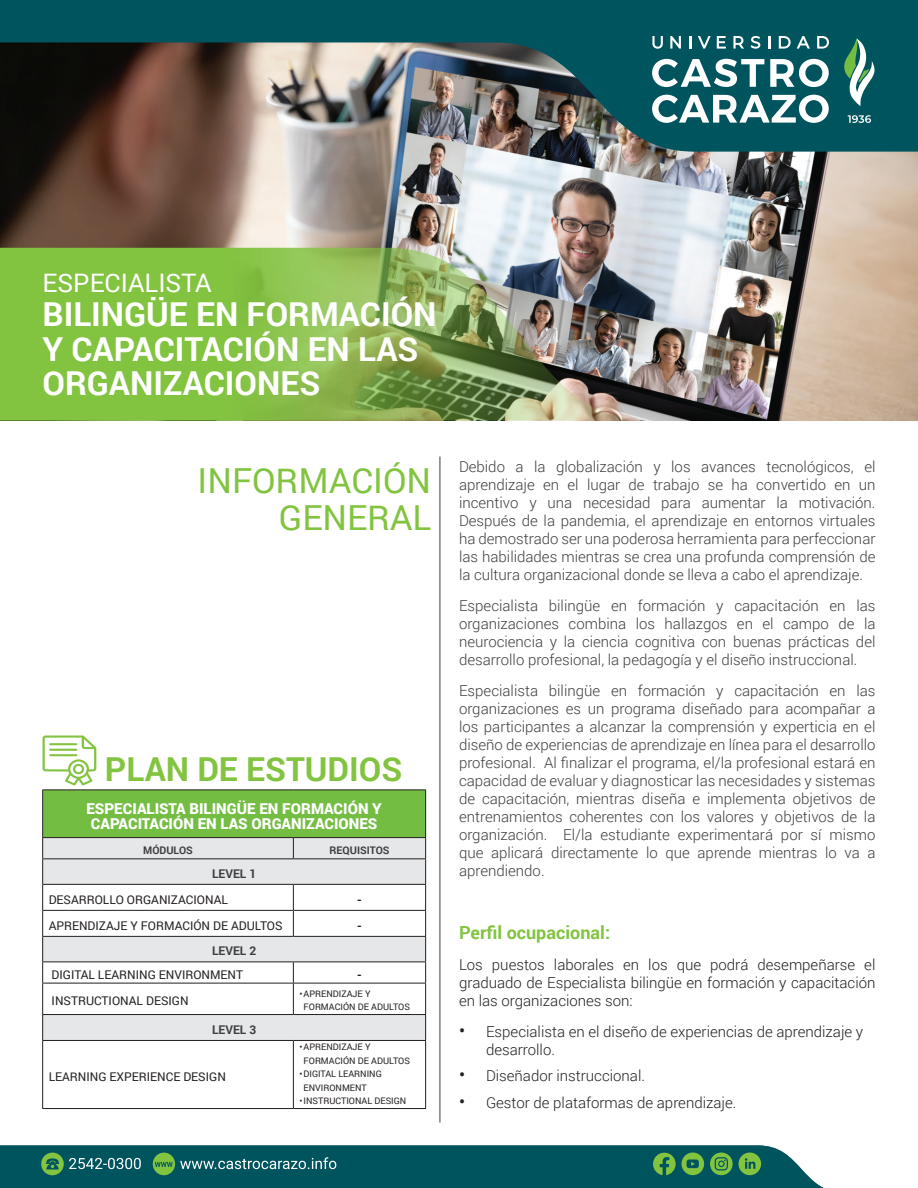
<style>
.page{position:relative;width:918px;height:1188px;background:#fff}
.page>*{position:absolute;margin:0;border:0;box-sizing:border-box;transform-origin:0 0}
.t1{font:34.5px/37.5px "Roboto";color:#82c340;text-align:right}
.t2{font:700 33px/34.5px "Roboto";color:#fff}
.t3{font:700 33px "Roboto";color:#82c340}
.t4{font:25.5px "Roboto";color:#fff}
.t5{font:700 18px "Roboto";color:#82c340}
.t6{font:300 15px/18px "Roboto";color:#3e3e3f;text-align:justify}
.t7{font:300 15px/18px "Roboto";color:#231f20;text-align:justify}
.t8{font:900 15px/15px "Roboto";color:#fff}
.t9{font:12px "Roboto";color:#231f20}
.t10{font:700 12px "Roboto";color:#3e3e3f}
.t11{font:700 12px "Roboto";color:#231f20}
.t12{font:700 10.5px "Roboto";color:#3e3e3f}
.t13{font:9px/13.5px "Roboto";color:#231f20}
.s1{font-weight:400;font-size:18px}
</style>
<div class="page">
<img style="left:0;top:152px;width:918px;height:269px">
<img style="left:0;top:0;width:918px;height:152px">
<svg style="left:652px;top:36px;width:11px;height:13px"></svg>
<svg style="left:670px;top:36px;width:11px;height:13px"></svg>
<svg style="left:689px;top:36px;width:3px;height:13px"></svg>
<svg style="left:698px;top:36px;width:13px;height:13px"></svg>
<svg style="left:717px;top:36px;width:9px;height:13px"></svg>
<svg style="left:733px;top:36px;width:11px;height:13px"></svg>
<svg style="left:751px;top:36px;width:9px;height:13px"></svg>
<svg style="left:768px;top:36px;width:2px;height:13px"></svg>
<svg style="left:779px;top:36px;width:12px;height:13px"></svg>
<svg style="left:797px;top:36px;width:13px;height:13px"></svg>
<svg style="left:817px;top:36px;width:12px;height:13px"></svg>
<svg style="left:652px;top:95px;width:177px;height:28px"></svg>
<svg style="left:652px;top:59px;width:112px;height:28px"></svg>
<svg style="left:770px;top:59px;width:59px;height:28px"></svg>
<svg style="left:848px;top:115px;width:23px;height:8px"></svg>
<svg style="left:840px;top:38px;width:35px;height:68px"></svg>
<svg style="left:0;top:1145px;width:824px;height:43px"></svg>
<img style="left:0;top:248px;width:651px;height:173px">
<hr style="left:440px;top:457px;width:1px;height:666px;background:#3e3e3f">
<svg style="left:43px;top:736px;width:53px;height:50px"></svg>
<div style="left:43px;top:790px;width:383px;height:48px;background:#74bd43"></div>
<svg style="left:43px;top:838px;width:382px;height:202px;fill:#e6e7e9"></svg>
<hr style="left:42px;top:789px;width:251px;height:1px;background:#231f20">
<hr style="left:42px;top:790px;width:1px;height:47px;background:#231f20">
<hr style="left:293px;top:789px;width:133px;height:1px;background:#231f20">
<hr style="left:425px;top:790px;width:1px;height:47px;background:#231f20">
<hr style="left:42px;top:837px;width:251px;height:1px;background:#231f20">
<hr style="left:293px;top:837px;width:133px;height:1px;background:#231f20">
<svg style="left:293px;top:838px;width:1px;height:20px"></svg>
<hr style="left:42px;top:858px;width:251px;height:1px;background:#231f20">
<hr style="left:293px;top:858px;width:133px;height:1px;background:#231f20">
<hr style="left:42px;top:884px;width:251px;height:1px;background:#231f20">
<hr style="left:293px;top:884px;width:133px;height:1px;background:#231f20">
<hr style="left:42px;top:910px;width:251px;height:1px;background:#231f20">
<hr style="left:293px;top:910px;width:133px;height:1px;background:#231f20">
<svg style="left:293px;top:885px;width:1px;height:51px"></svg>
<hr style="left:42px;top:936px;width:251px;height:1px;background:#231f20">
<hr style="left:293px;top:936px;width:133px;height:1px;background:#231f20">
<hr style="left:42px;top:962px;width:251px;height:1px;background:#231f20">
<svg style="left:42px;top:838px;width:1px;height:145px"></svg>
<hr style="left:293px;top:962px;width:133px;height:1px;background:#231f20">
<svg style="left:293px;top:962px;width:1px;height:21px"></svg>
<svg style="left:425px;top:838px;width:1px;height:145px"></svg>
<hr style="left:42px;top:983px;width:251px;height:1px;background:#231f20">
<hr style="left:42px;top:983px;width:1px;height:31px;background:#231f20">
<hr style="left:293px;top:983px;width:133px;height:1px;background:#231f20">
<hr style="left:293px;top:983px;width:1px;height:31px;background:#231f20">
<hr style="left:425px;top:983px;width:1px;height:31px;background:#231f20">
<hr style="left:42px;top:1014px;width:251px;height:1px;background:#231f20">
<svg style="left:42px;top:1015px;width:1px;height:25px"></svg>
<hr style="left:293px;top:1014px;width:133px;height:1px;background:#231f20">
<svg style="left:425px;top:1015px;width:1px;height:25px"></svg>
<hr style="left:42px;top:1040px;width:251px;height:1px;background:#231f20">
<hr style="left:42px;top:1041px;width:1px;height:67px;background:#231f20">
<hr style="left:293px;top:1040px;width:133px;height:1px;background:#231f20">
<hr style="left:293px;top:1041px;width:1px;height:67px;background:#231f20">
<hr style="left:425px;top:1041px;width:1px;height:67px;background:#231f20">
<hr style="left:42px;top:1108px;width:251px;height:1px;background:#231f20">
<hr style="left:293px;top:1108px;width:133px;height:1px;background:#231f20">
<h3 class="t4" style="left:43px;top:268px;width:171px">ESPECIALISTA</h3>
<h2 class="t2" style="left:43px;top:296px;width:396px">BILINGÜE EN FORMACIÓN<br>Y CAPACITACIÓN EN LAS<br>ORGANIZACIONES</h2>
<h1 class="t1" style="left:198px;top:462px;width:235px">INFORMACIÓN<br>GENERAL</h1>
<h2 class="t3" style="left:105px;top:746px;width:299px">PLAN DE ESTUDIOS</h2>
<p class="t8" style="left:86px;top:801px;width:297px">ESPECIALISTA BILINGÜE EN FORMACIÓN Y<br>CAPACITACIÓN EN LAS ORGANIZACIONES</p>
<p class="t12" style="left:143px;top:843px;width:51px">MÓDULOS</p>
<p class="t12" style="left:330px;top:843px;width:62px">REQUISITOS</p>
<p class="t10" style="left:212px;top:865px;width:46px">LEVEL 1</p>
<p class="t9" style="left:49px;top:892px;width:181px">DESARROLLO ORGANIZACIONAL</p>
<p class="t11" style="left:357px;top:892px;width:6px">-</p>
<p class="t9" style="left:49px;top:918px;width:235px">APRENDIZAJE Y FORMACIÓN DE ADULTOS</p>
<p class="t11" style="left:357px;top:918px;width:6px">-</p>
<p class="t10" style="left:212px;top:943px;width:46px">LEVEL 2</p>
<p class="t9" style="left:52px;top:968px;width:193px">DIGITAL LEARNING ENVIRONMENT</p>
<p class="t11" style="left:357px;top:968px;width:6px">-</p>
<p class="t9" style="left:52px;top:994px;width:139px">INSTRUCTIONAL DESIGN</p>
<p class="t13" style="left:304px;top:987px;width:108px;text-indent:-4px">• APRENDIZAJE Y<br>FORMACIÓN DE ADULTOS</p>
<p class="t10" style="left:212px;top:1021px;width:46px">LEVEL 3</p>
<p class="t9" style="left:49px;top:1070px;width:179px">LEARNING EXPERIENCE DESIGN</p>
<p class="t13" style="left:304px;top:1040px;width:108px;text-indent:-4px">• APRENDIZAJE Y<br>FORMACIÓN DE ADULTOS</p>
<p class="t13" style="left:304px;top:1067px;width:80px;text-indent:-4px">• DIGITAL LEARNING<br>ENVIRONMENT</p>
<p class="t13" style="left:299px;top:1094px;width:109px">• INSTRUCTIONAL DESIGN</p>
<p class="t6" style="left:459px;top:459px;width:418px">Debido a la globalización y los avances tecnológicos, el aprendizaje en el lugar de trabajo se ha convertido en un incentivo y una necesidad para aumentar la motivación.<br>Después de la pandemia, el aprendizaje en entornos virtuales ha demostrado ser una poderosa herramienta para perfeccionar las habilidades mientras se crea una profunda comprensión de la cultura organizacional donde se lleva a cabo el aprendizaje.</p>
<p class="t6" style="left:459px;top:598px;width:418px">Especialista bilingüe en formación y capacitación en las organizaciones combina los hallazgos en el campo de la neurociencia y la ciencia cognitiva con buenas prácticas del desarrollo profesional, la pedagogía y el diseño instruccional.</p>
<p class="t6" style="left:459px;top:682px;width:418px">Especialista bilingüe en formación y capacitación en las organizaciones es un programa diseñado para acompañar a los participantes a alcanzar la comprensión y experticia en el diseño de experiencias de aprendizaje en línea para el desarrollo profesional. Al finalizar el programa, el/la profesional estará en capacidad de evaluar y diagnosticar las necesidades y sistemas de capacitación, mientras diseña e implementa objetivos de entrenamientos coherentes con los valores y objetivos de la organización. El/la estudiante experimentará por sí mismo que aplicará directamente lo que aprende mientras lo va a aprendiendo.</p>
<p class="t5" style="left:459px;top:920px;width:153px">Perfil ocupacional:</p>
<p class="t7" style="left:459px;top:957px;width:418px">Los puestos laborales en los que podrá desempeñarse el graduado de Especialista bilingüe en formación y capacitación en las organizaciones son:</p>
<p class="t7" style="left:486px;top:1024px;width:379px;text-indent:-27px"><span class="s1">•</span> Especialista en el diseño de experiencias de aprendizaje y desarrollo.</p>
<p class="t7" style="left:459px;top:1068px;width:188px"><span class="s1">•</span> Diseñador instruccional.</p>
<p class="t7" style="left:459px;top:1095px;width:279px"><span class="s1">•</span> Gestor de plataformas de aprendizaje.</p>
</div>
